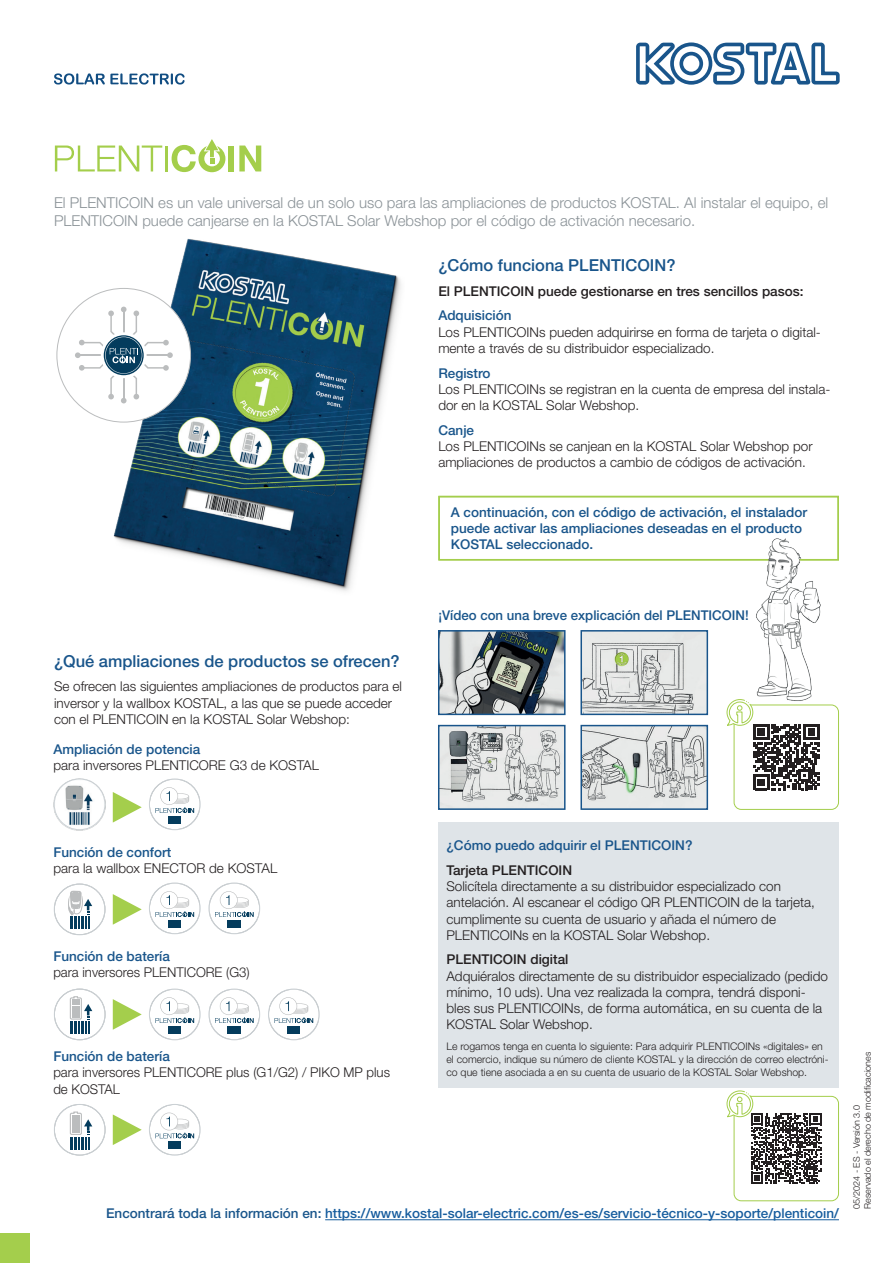
<style>
.page{position:relative;width:893px;height:1263px;background:#fff}
.page>*{position:absolute;margin:0;border:0;box-sizing:border-box;transform-origin:0 0}
.t1{font:500 16.5px "Helvetica Neue LT Std";color:#19558b}
.t2{font:300 15px/18px "Helvetica Neue LT Std";color:#8a9297}
.t3{font:300 13.5px/16.2px "Helvetica Neue LT Std";color:#231f20}
.t4{font:500 13.5px/16.2px "Helvetica Neue LT Std";color:#19558b}
.t5{font:500 13.5px "Helvetica Neue LT Std";color:#175d9e}
.t6{font:500 13.5px "Helvetica Neue LT Std";color:#231f20}
.t7{font:300 10.5px/12.6px "Helvetica Neue LT Std";color:#231f20}
.t8{font:300 9px/10.8px "Helvetica Neue LT Std";color:#231f20}
.s1{color:#19558b}
</style>
<div class="page">
<svg style="left:636px;top:42px;width:204px;height:43px"></svg>
<svg style="left:54px;top:73px;width:131px;height:12px"></svg>
<div style="left:0;top:1233px;width:30px;height:30px;background:#a4ce4c"></div>
<img style="left:56px;top:238px;width:345px;height:353px">
<div style="left:57px;top:288px;width:134px;height:134px;background:#fff;border:1px solid #bbbdbe;border-radius:50%"></div>
<svg style="left:75px;top:307px;width:98px;height:96px"></svg>
<img style="left:441px;top:633px;width:122px;height:79px">
<div style="left:438px;top:630px;width:128px;height:85px;border:2px solid #19558b"></div>
<img style="left:583px;top:633px;width:122px;height:79px">
<div style="left:580px;top:630px;width:128px;height:85px;border:2px solid #19558b"></div>
<img style="left:441px;top:728px;width:122px;height:79px">
<div style="left:438px;top:725px;width:128px;height:85px;border:2px solid #19558b"></div>
<img style="left:583px;top:728px;width:122px;height:79px">
<div style="left:580px;top:725px;width:128px;height:85px;border:2px solid #19558b"></div>
<svg style="left:113px;top:894px;width:29px;height:31px"></svg>
<svg style="left:113px;top:792px;width:29px;height:30px"></svg>
<svg style="left:113px;top:999px;width:29px;height:31px"></svg>
<svg style="left:113px;top:1114px;width:29px;height:31px"></svg>
<div style="left:438px;top:822px;width:401px;height:265px;background:#dfe4e8"></div>
<svg style="left:149px;top:779px;width:51px;height:51px"></svg>
<svg style="left:155px;top:787px;width:39px;height:37px"></svg>
<div style="left:149px;top:779px;width:52px;height:51px;border:1px solid #cad0d4;border-radius:50%"></div>
<svg style="left:149px;top:883px;width:51px;height:51px"></svg>
<svg style="left:155px;top:891px;width:39px;height:37px"></svg>
<div style="left:149px;top:883px;width:52px;height:51px;border:1px solid #cad0d4;border-radius:50%"></div>
<svg style="left:149px;top:989px;width:51px;height:51px"></svg>
<svg style="left:155px;top:997px;width:39px;height:37px"></svg>
<div style="left:149px;top:989px;width:52px;height:51px;border:1px solid #cad0d4;border-radius:50%"></div>
<svg style="left:149px;top:1104px;width:51px;height:51px"></svg>
<svg style="left:155px;top:1112px;width:39px;height:37px"></svg>
<div style="left:149px;top:1104px;width:52px;height:51px;border:1px solid #cad0d4;border-radius:50%"></div>
<svg style="left:209px;top:883px;width:51px;height:51px"></svg>
<svg style="left:215px;top:891px;width:39px;height:37px"></svg>
<div style="left:208px;top:882px;width:53px;height:53px;border:2px solid #fff"></div>
<div style="left:209px;top:883px;width:51px;height:51px;border:1px solid #cad0d4;border-radius:50%"></div>
<svg style="left:209px;top:989px;width:51px;height:51px"></svg>
<svg style="left:215px;top:997px;width:39px;height:37px"></svg>
<div style="left:208px;top:988px;width:53px;height:53px;border:2px solid #fff"></div>
<div style="left:209px;top:989px;width:51px;height:51px;border:1px solid #cad0d4;border-radius:50%"></div>
<svg style="left:275px;top:997px;width:38px;height:37px"></svg>
<div style="left:268px;top:989px;width:52px;height:51px;border:1px solid #cad0d4;border-radius:50%"></div>
<img style="left:54px;top:779px;width:51px;height:51px">
<div style="left:54px;top:779px;width:51px;height:51px;border:1px solid #cad0d4;border-radius:50%"></div>
<svg style="left:68px;top:890px;width:24px;height:39px"></svg>
<div style="left:54px;top:884px;width:51px;height:51px;border:1px solid #cad0d4;border-radius:50%"></div>
<svg style="left:69px;top:996px;width:23px;height:38px"></svg>
<div style="left:54px;top:989px;width:51px;height:51px;border:1px solid #cad0d4;border-radius:50%"></div>
<svg style="left:69px;top:1111px;width:23px;height:38px"></svg>
<div style="left:54px;top:1104px;width:51px;height:51px;border:1px solid #cad0d4;border-radius:50%"></div>
<div style="left:438px;top:496px;width:401px;height:64px;border:2px solid #a4ce4c"></div>
<img style="left:745px;top:538px;width:82px;height:161px">
<div style="left:734px;top:704px;width:105px;height:106px;border:1px solid #a4ce4c;border-radius:7px"></div>
<svg style="left:727px;top:699px;width:92px;height:91px"></svg>
<div style="left:734px;top:1096px;width:105px;height:105px;border:1px solid #a4ce4c;border-radius:7px"></div>
<svg style="left:727px;top:1090px;width:95px;height:94px"></svg>
<hr style="left:325px;top:1219px;width:514px;height:1px;background:#175d9e">
<svg style="left:55px;top:146px;width:107px;height:25px"></svg>
<hr style="left:165px;top:146px;width:2px;height:25px;background:#a4ce4b">
<div style="left:229px;top:146px;width:5px;height:25px;background:#a4ce4b"></div>
<svg style="left:239px;top:146px;width:22px;height:25px"></svg>
<svg style="left:172px;top:139px;width:53px;height:33px"></svg>
<p class="t2" style="left:54px;top:193px;width:776px">El PLENTICOIN es un vale universal de un solo uso para las ampliaciones de productos KOSTAL. Al instalar el equipo, el<br>PLENTICOIN puede canjearse en la KOSTAL Solar Webshop por el código de activación necesario.</p>
<p class="t1" style="left:438px;top:255px;width:239px">¿Cómo funciona PLENTICOIN?</p>
<p class="t6" style="left:438px;top:283px;width:367px">El PLENTICOIN puede gestionarse en tres sencillos pasos:</p>
<p class="t4" style="left:438px;top:307px;width:75px">Adquisición</p>
<p class="t3" style="left:438px;top:323px;width:384px">Los PLENTICOINs pueden adquirirse en forma de tarjeta o digital&shy;mente a través de su distribuidor especializado.</p>
<p class="t4" style="left:438px;top:364px;width:54px">Registro</p>
<p class="t3" style="left:438px;top:381px;width:394px">Los PLENTICOINs se registran en la cuenta de empresa del instala&shy;dor en la KOSTAL Solar Webshop.</p>
<p class="t4" style="left:438px;top:422px;width:37px">Canje</p>
<p class="t3" style="left:438px;top:438px;width:376px">Los PLENTICOINs se canjean en la KOSTAL Solar Webshop por ampliaciones de productos a cambio de códigos de activación.</p>
<p class="t4" style="left:451px;top:504px;width:358px">A continuación, con el código de activación, el instalador puede activar las ampliaciones deseadas en el producto<br>KOSTAL seleccionado.</p>
<p class="t1" style="left:54px;top:651px;width:347px">¿Qué ampliaciones de productos se ofrecen?</p>
<p class="t3" style="left:54px;top:678px;width:350px">Se ofrecen las siguientes ampliaciones de productos para el inversor y la wallbox KOSTAL, a las que se puede acceder con el PLENTICOIN en la KOSTAL Solar Webshop:</p>
<p class="t4" style="left:53px;top:740px;width:149px">Ampliación de potencia</p>
<p class="t3" style="left:53px;top:756px;width:267px">para inversores PLENTICORE G3 de KOSTAL</p>
<p class="t4" style="left:438px;top:607px;width:312px">¡Vídeo con una breve explicación del PLENTICOIN!</p>
<p class="t4" style="left:53px;top:844px;width:120px">Función de confort</p>
<p class="t3" style="left:53px;top:860px;width:225px">para la wallbox ENECTOR de KOSTAL</p>
<p class="t4" style="left:53px;top:948px;width:118px">Función de batería</p>
<p class="t3" style="left:53px;top:964px;width:198px">para inversores PLENTICORE (G3)</p>
<p class="t4" style="left:53px;top:1048px;width:118px">Función de batería</p>
<p class="t3" style="left:53px;top:1064px;width:338px">para inversores PLENTICORE plus (G1/G2) / PIKO MP plus de KOSTAL</p>
<p class="t4" style="left:446px;top:837px;width:248px">¿Cómo puedo adquirir el PLENTICOIN?</p>
<p class="t6" style="left:446px;top:862px;width:127px">Tarjeta PLENTICOIN</p>
<p class="t3" style="left:446px;top:878px;width:370px">Solicítela directamente a su distribuidor especializado con antelación. Al escanear el código QR PLENTICOIN de la tarjeta, cumplimente su cuenta de usuario y añada el número de PLENTICOINs en la KOSTAL Solar Webshop.</p>
<p class="t6" style="left:446px;top:951px;width:124px">PLENTICOIN digital</p>
<p class="t3" style="left:446px;top:967px;width:383px">Adquiéralos directamente de su distribuidor especializado (pedido mínimo, 10 uds). Una vez realizada la compra, tendrá disponi&shy;bles sus PLENTICOINs, de forma automática, en su cuenta de la KOSTAL Solar Webshop.</p>
<p class="t7" style="left:446px;top:1040px;width:384px">Le rogamos tenga en cuenta lo siguiente: Para adquirir PLENTICOINs «digitales» en el comercio, indique su número de cliente KOSTAL y la dirección de correo electróni&shy;co que tiene asociada a en su cuenta de usuario de la KOSTAL Solar Webshop.</p>
<p class="t5" style="left:106px;top:1205px;width:734px"><span class="s1">Encontrará toda la información en:</span> https://www.kostal-solar-electric.com/es-es/servicio-técnico-y-soporte/plenticoin/</p>
<p class="t8" style="left:851px;top:1209px;width:159px;rotate:-90deg">05/2024 - ES - Versión 3.0<br>Reservado el derecho de modificaciones</p>
</div>
